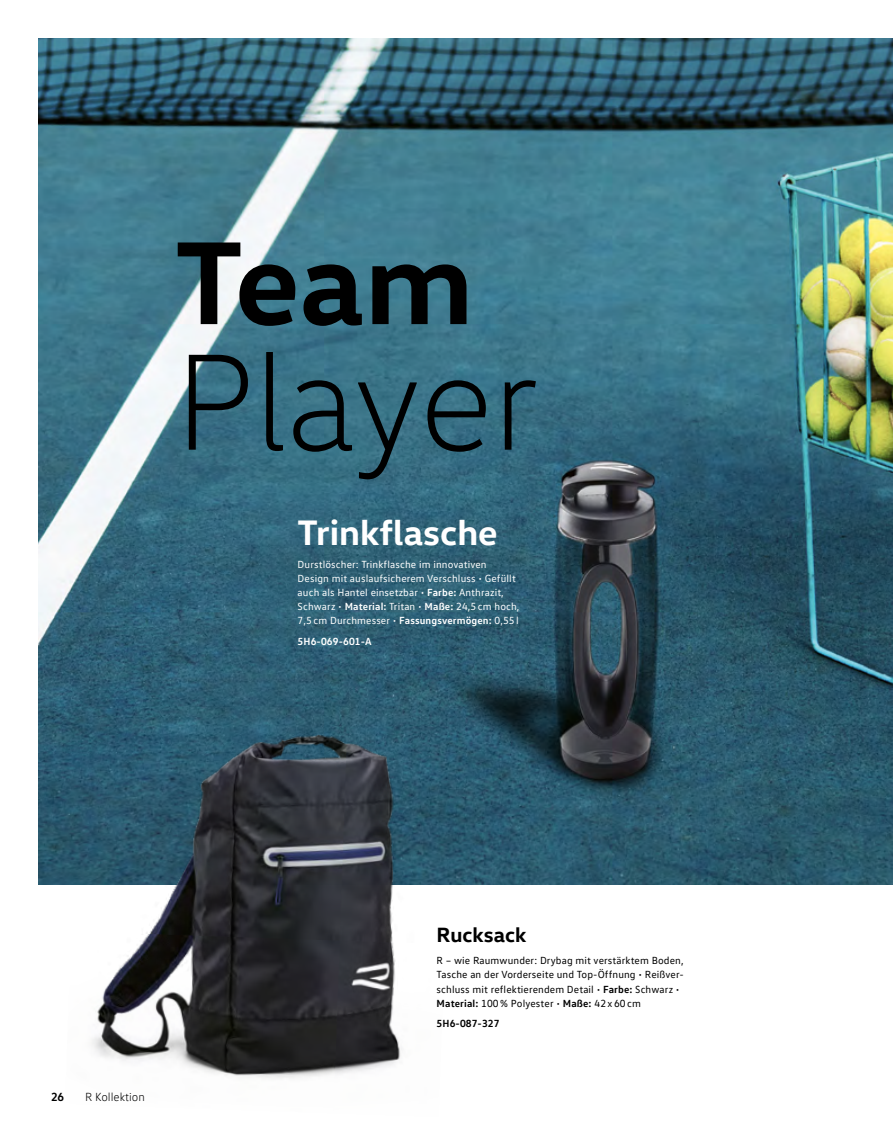
<style>
.page{position:relative;width:893px;height:1127px;background:#fff}
.page>*{position:absolute;margin:0;border:0;box-sizing:border-box;transform-origin:0 0}
.t1{font:300 139.5px "VW Head";color:#000}
.t2{font:700 120px "VW Head";color:#000}
.t3{font:700 36px "VW Head";color:#fff}
.t4{font:700 21px "VW Head";color:#000}
.t5{font:300 12px "VW Text";color:#000}
.t6{font:700 12px "VW Text";color:#000}
.t7{font:10.5px/14.1px "VW Text";letter-spacing:.01em;color:#fff}
.t8{font:10.5px/14.2px "VW Text";letter-spacing:.01em;color:#000}
.t9{font:700 10.5px "VW Text";letter-spacing:.01em;color:#fff}
.t10{font:700 10.5px "VW Text";letter-spacing:.01em;color:#000}
.s1{font-weight:700}
</style>
<div class="page">
<img style="left:38px;top:38px;width:855px;height:846px">
<img style="left:65px;top:644px;width:390px;height:435px">
<h2 class="t2" style="left:175px;top:205px;width:300px">Team</h2>
<h1 class="t1" style="left:175px;top:320px;width:365px">Player</h1>
<h3 class="t3" style="left:298px;top:509px;width:202px">Trinkflasche</h3>
<p class="t7" style="left:298px;top:557px;width:223px">Durstlöscher: Trinkflasche im innovativen Design mit auslaufsicherem Verschluss • Gefüllt auch als Hantel einsetzbar • <span class="s1">Farbe:</span> Anthrazit, Schwarz • <span class="s1">Material:</span> Tritan • <span class="s1">Maße:</span> 24,5 cm hoch, 7,5 cm Durchmesser • <span class="s1">Fassungsvermögen:</span> 0,55 l</p>
<p class="t9" style="left:298px;top:634px;width:75px">5H6-069-601-A</p>
<p class="t6" style="left:51px;top:1089px;width:15px">26</p>
<p class="t5" style="left:85px;top:1090px;width:61px">R Kollektion</p>
<h3 class="t4" style="left:437px;top:920px;width:91px">Rucksack</h3>
<p class="t8" style="left:437px;top:953px;width:249px">R – wie Raumwunder: Drybag mit verstärktem Boden, Tasche an der Vorderseite und Top-Öffnung • Reißver&shy;schluss mit reflektierendem Detail • <span class="s1">Farbe:</span> Schwarz • <span class="s1">Material:</span> 100% Polyester • <span class="s1">Maße:</span> 42 x 60 cm</p>
<p class="t10" style="left:437px;top:1017px;width:64px">5H6-087-327</p>
</div>
